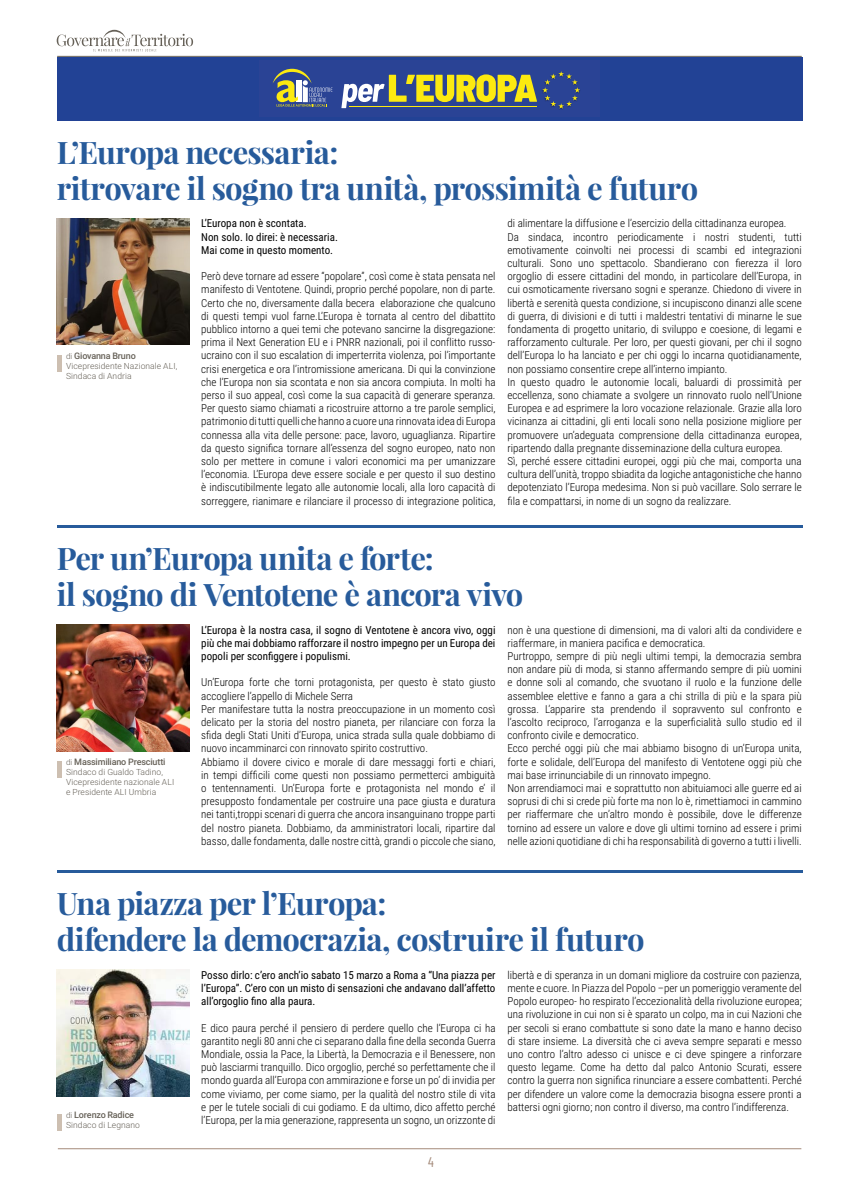
<style>
.page{position:relative;width:842px;height:1191px;background:#fff}
.page>*{position:absolute;margin:0;border:0;box-sizing:border-box;transform-origin:0 0}
.t1{font:700 31px/36px "Playfair Display";letter-spacing:-.025em;color:#275b9b}
.t2{font:14px "Barlow Condensed";color:#a48a7a}
.t3{font:300 11px/13.2px "Roboto Condensed";color:#000;text-align:justify}
.t4{font:11px/13.2px "Roboto Condensed";color:#000;text-align:justify}
.t5{font:500 9px "Roboto";letter-spacing:-.02em;color:#666158}
.t6{font:300 8.5px/10px "Roboto";letter-spacing:.01em;color:#666158}
.s1{font-weight:300;font-size:8px}
</style>
<div class="page">
<hr style="left:58px;top:1148px;width:743px;height:1px;background:#a48a7a">
<svg style="left:57px;top:30px;width:136px;height:21px"></svg>
<hr style="left:57px;top:56px;width:745px;height:1px;background:#666158">
<img style="left:57px;top:218px;width:132px;height:127px">
<hr style="left:57px;top:355px;width:4px;height:17px;background:#cdbfb1">
<img style="left:57px;top:624px;width:132px;height:127px">
<hr style="left:57px;top:761px;width:4px;height:17px;background:#cdbfb1">
<hr style="left:57px;top:525px;width:745px;height:3px;background:#275b9b">
<img style="left:57px;top:969px;width:132px;height:127px">
<hr style="left:57px;top:1113px;width:4px;height:17px;background:#cdbfb1">
<hr style="left:57px;top:870px;width:745px;height:3px;background:#275b9b">
<div style="left:57px;top:57px;width:745px;height:63px;background:#224295"></div>
<div style="left:259px;top:60px;width:341px;height:57px;background:#2a4395"></div>
<svg style="left:273px;top:69px;width:59px;height:38px"></svg>
<svg style="left:341px;top:71px;width:239px;height:38px"></svg>
<h1 class="t1" style="left:57px;top:134px;width:643px">L’Europa necessaria:<br>ritrovare il sogno tra unità, prossimità e futuro</h1>
<p class="t4" style="left:201px;top:216px;width:138px;text-align:left">L’Europa non è scontata.<br>Non solo. Io direi: è necessaria.<br>Mai come in questo momento.</p>
<p class="t3" style="left:201px;top:269px;width:296px">Però deve tornare ad essere “popolare”, così come è stata pensata nel manifesto di Ventotene. Quindi, proprio perché popolare, non di parte.<br>Certo che no, diversamente dalla becera elaborazione che qualcuno di questi tempi vuol farne.L’Europa è tornata al centro del dibattito pubblico intorno a quei temi che potevano sancirne la disgregazione: prima il Next Generation EU e i PNRR nazionali, poi il conflitto russo&shy;ucraino con il suo escalation di imperterrita violenza, poi l’importante crisi energetica e ora l’intromissione americana. Di qui la convinzione che l’Europa non sia scontata e non sia ancora compiuta. In molti ha perso il suo appeal, così come la sua capacità di generare speranza.<br>Per questo siamo chiamati a ricostruire attorno a tre parole semplici, patrimonio di tutti quelli che hanno a cuore una rinnovata idea di Europa connessa alla vita delle persone: pace, lavoro, uguaglianza. Ripartire da questo significa tornare all’essenza del sogno europeo, nato non solo per mettere in comune i valori economici ma per umanizzare l’economia. L’Europa deve essere sociale e per questo il suo destino è indiscutibilmente legato alle autonomie locali, alla loro capacità di sorreggere, rianimare e rilanciare il processo di integrazione politica,</p>
<p class="t3" style="left:507px;top:216px;width:296px;text-align:left">di alimentare la diffusione e l’esercizio della cittadinanza europea.<br>Da sindaca, incontro periodicamente i nostri studenti, tutti emotivamente coinvolti nei processi di scambi ed integrazioni culturali. Sono uno spettacolo. Sbandierano con fierezza il loro orgoglio di essere cittadini del mondo, in particolare dell’Europa, in cui osmoticamente riversano sogni e speranze. Chiedono di vivere in libertà e serenità questa condizione, si incupiscono dinanzi alle scene di guerra, di divisioni e di tutti i maldestri tentativi di minarne le sue fondamenta di progetto unitario, di sviluppo e coesione, di legami e rafforzamento culturale. Per loro, per questi giovani, per chi il sogno dell’Europa lo ha lanciato e per chi oggi lo incarna quotidianamente, non possiamo consentire crepe all’interno impianto.<br>In questo quadro le autonomie locali, baluardi di prossimità per eccellenza, sono chiamate a svolgere un rinnovato ruolo nell’Unione Europea e ad esprimere la loro vocazione relazionale. Grazie alla loro vicinanza ai cittadini, gli enti locali sono nella posizione migliore per promuovere un’adeguata comprensione della cittadinanza europea, ripartendo dalla pregnante disseminazione della cultura europea.<br>Sì, perché essere cittadini europei, oggi più che mai, comporta una cultura dell’unità, troppo sbiadita da logiche antagonistiche che hanno depotenziato l’Europa medesima. Non si può vacillare. Solo serrare le fila e compattarsi, in nome di un sogno da realizzare.</p>
<p class="t5" style="left:66px;top:349px;width:71px"><span class="s1">di</span> Giovanna Bruno</p>
<p class="t6" style="left:66px;top:360px;width:113px">Vicepresidente Nazionale ALI,<br>Sindaca di Andria</p>
<h1 class="t1" style="left:57px;top:540px;width:468px">Per un’Europa unita e forte:<br>il sogno di Ventotene è ancora vivo</h1>
<p class="t4" style="left:201px;top:622px;width:296px">L’Europa è la nostra casa, il sogno di Ventotene è ancora vivo, oggi più che mai dobbiamo rafforzare il nostro impegno per un Europa dei popoli per sconfiggere i populismi.</p>
<p class="t3" style="left:201px;top:675px;width:296px;text-align:left">Un’Europa forte che torni protagonista, per questo è stato giusto accogliere l’appello di Michele Serra<br>Per manifestare tutta la nostra preoccupazione in un momento così delicato per la storia del nostro pianeta, per rilanciare con forza la sfida degli Stati Uniti d’Europa, unica strada sulla quale dobbiamo di nuovo incamminarci con rinnovato spirito costruttivo.<br>Abbiamo il dovere civico e morale di dare messaggi forti e chiari, in tempi difficili come questi non possiamo permetterci ambiguità o tentennamenti. Un’Europa forte e protagonista nel mondo e’ il presupposto fondamentale per costruire una pace giusta e duratura nei tanti,troppi scenari di guerra che ancora insanguinano troppe parti del nostro pianeta. Dobbiamo, da amministratori locali, ripartire dal basso, dalle fondamenta, dalle nostre città, grandi o piccole che siano,</p>
<p class="t3" style="left:507px;top:622px;width:296px;text-align:left">non è una questione di dimensioni, ma di valori alti da condividere e riaffermare, in maniera pacifica e democratica.<br>Purtroppo, sempre di più negli ultimi tempi, la democrazia sembra non andare più di moda, si stanno affermando sempre di più uomini e donne soli al comando, che svuotano il ruolo e la funzione delle assemblee elettive e fanno a gara a chi strilla di più e la spara più grossa. L’apparire sta prendendo il sopravvento sul confronto e l’ascolto reciproco, l’arroganza e la superficialità sullo studio ed il confronto civile e democratico.<br>Ecco perché oggi più che mai abbiamo bisogno di un’Europa unita, forte e solidale, dell’Europa del manifesto di Ventotene oggi più che mai base irrinunciabile di un rinnovato impegno.<br>Non arrendiamoci mai e soprattutto non abituiamoci alle guerre ed ai soprusi di chi si crede più forte ma non lo è, rimettiamoci in cammino per riaffermare che un’altro mondo è possibile, dove le differenze tornino ad essere un valore e dove gli ultimi tornino ad essere i primi nelle azioni quotidiane di chi ha responsabilità di governo a tutti i livelli.</p>
<p class="t5" style="left:66px;top:755px;width:101px"><span class="s1">di</span> Massimiliano Presciutti</p>
<p class="t6" style="left:66px;top:767px;width:110px">Sindaco di Gualdo Tadino,<br>Vicepresidente nazionale ALI e Presidente ALI Umbria</p>
<h1 class="t1" style="left:57px;top:885px;width:589px">Una piazza per l’Europa:<br>difendere la democrazia, costruire il futuro</h1>
<p class="t4" style="left:201px;top:967px;width:296px">Posso dirlo: c’ero anch’io sabato 15 marzo a Roma a “Una piazza per l’Europa”. C’ero con un misto di sensazioni che andavano dall’affetto all’orgoglio fino alla paura.</p>
<p class="t3" style="left:201px;top:1020px;width:296px">E dico paura perché il pensiero di perdere quello che l’Europa ci ha garantito negli 80 anni che ci separano dalla fine della seconda Guerra Mondiale, ossia la Pace, la Libertà, la Democrazia e il Benessere, non può lasciarmi tranquillo. Dico orgoglio, perché so perfettamente che il mondo guarda all’Europa con ammirazione e forse un po’ di invidia per come viviamo, per come siamo, per la qualità del nostro stile di vita e per le tutele sociali di cui godiamo. E da ultimo, dico affetto perché l’Europa, per la mia generazione, rappresenta un sogno, un orizzonte di</p>
<p class="t3" style="left:507px;top:967px;width:296px">libertà e di speranza in un domani migliore da costruire con pazienza, mente e cuore. In Piazza del Popolo –per un pomeriggio veramente del Popolo europeo- ho respirato l’eccezionalità della rivoluzione europea; una rivoluzione in cui non si è sparato un colpo, ma in cui Nazioni che per secoli si erano combattute si sono date la mano e hanno deciso di stare insieme. La diversità che ci aveva sempre separati e messo uno contro l’altro adesso ci unisce e ci deve spingere a rinforzare questo legame. Come ha detto dal palco Antonio Scurati, essere contro la guerra non significa rinunciare a essere combattenti. Perché per difendere un valore come la democrazia bisogna essere pronti a battersi ogni giorno; non contro il diverso, ma contro l’indifferenza.</p>
<p class="t5" style="left:66px;top:1108px;width:70px"><span class="s1">di</span> Lorenzo Radice</p>
<p class="t6" style="left:66px;top:1119px;width:75px">Sindaco di Legnano</p>
<p class="t2" style="left:428px;top:1151px;width:7px">4</p>
</div>
